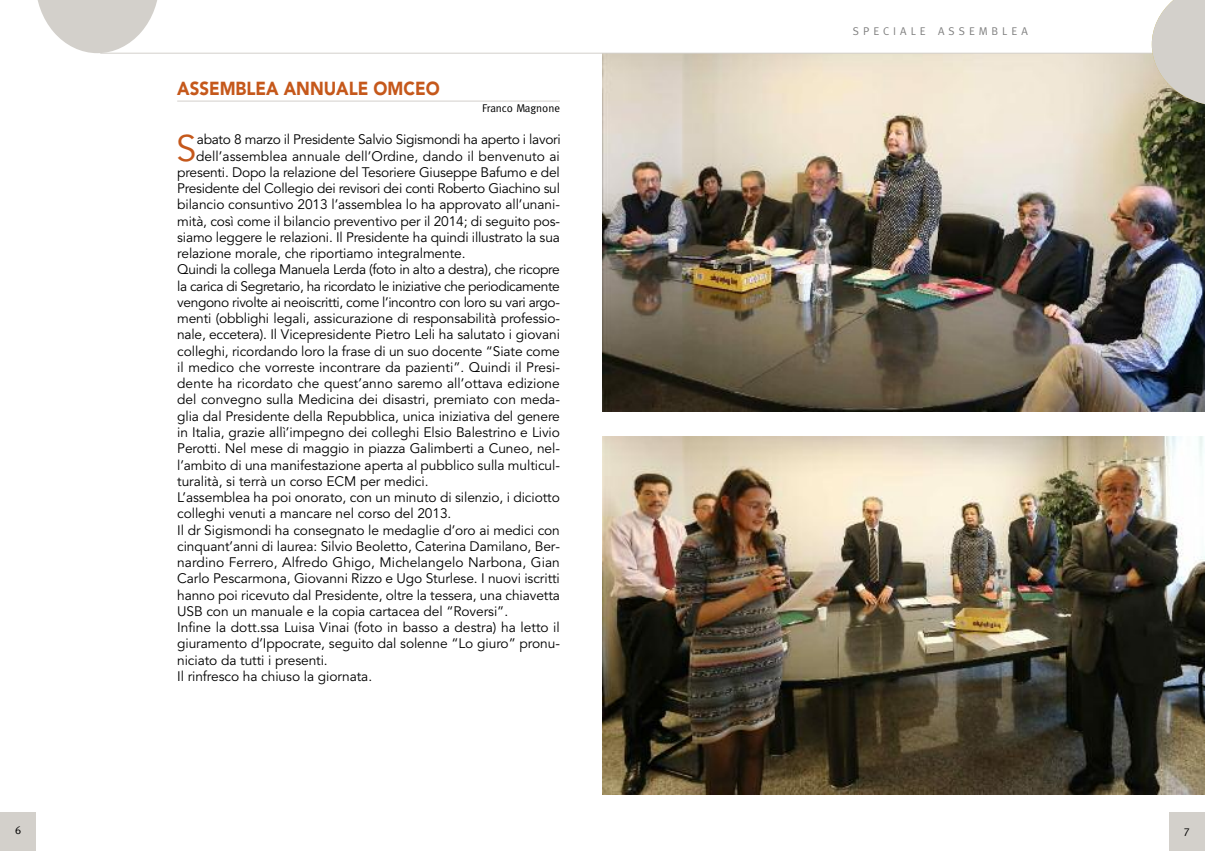
<style>
.page{position:relative;width:1205px;height:851px;background:#fff}
.page>*{position:absolute;margin:0;border:0;box-sizing:border-box;transform-origin:0 0}
.t1{font:36.62px "Avenir";color:#c5581b}
.t2{font:900 18.75px "Avenir";color:#c5581b;scale:.9 1}
.t3{font:13.75px "Avenir";letter-spacing:-.005em;color:#000}
.t4{font:13.75px "Avenir";letter-spacing:-.025em;color:#000}
.t5{font:13.75px "Avenir";letter-spacing:-.03em;color:#000}
.t6{font:11.25px "Meta";letter-spacing:.355em;color:#808080}
.t7{font:11.25px "Meta";letter-spacing:-.005em;color:#000}
</style>
<div class="page">
<hr style="left:177px;top:101px;width:383px;height:1px;background:#d3d0cb">
<img style="left:602px;top:54px;width:603px;height:357px">
<svg style="left:1152px;top:0;width:53px;height:106px;background:#cbc8bf"></svg>
<hr style="left:100px;top:53px;width:1052px;height:1px;background:#d3d0cb">
<svg style="left:37px;top:0;width:122px;height:53px"></svg>
<img style="left:602px;top:436px;width:603px;height:358px">
<div style="left:1169px;top:812px;width:36px;height:38px;background:#d3d0cb"></div>
<div style="left:0;top:812px;width:35px;height:38px;background:#d3d0cb"></div>
<h2 class="t2" style="left:177px;top:81px;width:293px">ASSEMBLEA ANNUALE OMCEO</h2>
<p class="t7" style="left:482px;top:101px;width:79px">Franco Magnone</p>
<h1 class="t1" style="left:176px;top:133px;width:22px">S</h1>
<p class="t4" style="left:197px;top:134px;width:365px">abato 8 marzo il Presidente Salvio Sigismondi ha aperto i lavori</p>
<p class="t3" style="left:196px;top:150px;width:365px">dell’assemblea annuale dell’Ordine, dando il benvenuto ai</p>
<p class="t3" style="left:177px;top:166px;width:384px">presenti. Dopo la relazione del Tesoriere Giuseppe Bafumo e del</p>
<p class="t3" style="left:177px;top:183px;width:384px">Presidente del Collegio dei revisori dei conti Roberto Giachino sul</p>
<p class="t3" style="left:177px;top:199px;width:384px">bilancio consuntivo 2013 l’assemblea lo ha approvato all’unani-</p>
<p class="t3" style="left:177px;top:215px;width:384px">mità, così come il bilancio preventivo per il 2014; di seguito pos-</p>
<p class="t3" style="left:177px;top:231px;width:384px">siamo leggere le relazioni. Il Presidente ha quindi illustrato la sua</p>
<p class="t3" style="left:177px;top:248px;width:290px">relazione morale, che riportiamo integralmente.</p>
<p class="t3" style="left:177px;top:264px;width:384px">Quindi la collega Manuela Lerda (foto in alto a destra), che ricopre</p>
<p class="t5" style="left:177px;top:280px;width:384px">la carica di Segretario, ha ricordato le iniziative che periodicamente</p>
<p class="t4" style="left:177px;top:296px;width:384px">vengono rivolte ai neoiscritti, come l’incontro con loro su vari argo-</p>
<p class="t3" style="left:177px;top:313px;width:384px">menti (obblighi legali, assicurazione di responsabilità professio-</p>
<p class="t3" style="left:177px;top:329px;width:384px">nale, eccetera). Il Vicepresidente Pietro Leli ha salutato i giovani</p>
<p class="t3" style="left:177px;top:345px;width:384px">colleghi, ricordando loro la frase di un suo docente “Siate come</p>
<p class="t3" style="left:177px;top:361px;width:384px">il medico che vorreste incontrare da pazienti”. Quindi il Presi-</p>
<p class="t3" style="left:177px;top:378px;width:384px">dente ha ricordato che quest’anno saremo all’ottava edizione</p>
<p class="t3" style="left:177px;top:394px;width:384px">del convegno sulla Medicina dei disastri, premiato con meda-</p>
<p class="t3" style="left:177px;top:410px;width:384px">glia dal Presidente della Repubblica, unica iniziativa del genere</p>
<p class="t3" style="left:177px;top:426px;width:384px">in Italia, grazie allì’impegno dei colleghi Elsio Balestrino e Livio</p>
<p class="t3" style="left:177px;top:443px;width:384px">Perotti. Nel mese di maggio in piazza Galimberti a Cuneo, nel-</p>
<p class="t3" style="left:177px;top:459px;width:384px">l’ambito di una manifestazione aperta al pubblico sulla multicul-</p>
<p class="t3" style="left:177px;top:475px;width:253px">turalità, si terrà un corso ECM per medici.</p>
<p class="t3" style="left:177px;top:491px;width:384px">L’assemblea ha poi onorato, con un minuto di silenzio, i diciotto</p>
<p class="t3" style="left:177px;top:508px;width:276px">colleghi venuti a mancare nel corso del 2013.</p>
<p class="t3" style="left:177px;top:524px;width:384px">Il dr Sigismondi ha consegnato le medaglie d’oro ai medici con</p>
<p class="t3" style="left:177px;top:540px;width:384px">cinquant’anni di laurea: Silvio Beoletto, Caterina Damilano, Ber-</p>
<p class="t3" style="left:177px;top:556px;width:384px">nardino Ferrero, Alfredo Ghigo, Michelangelo Narbona, Gian</p>
<p class="t3" style="left:177px;top:573px;width:384px">Carlo Pescarmona, Giovanni Rizzo e Ugo Sturlese. I nuovi iscritti</p>
<p class="t3" style="left:177px;top:589px;width:384px">hanno poi ricevuto dal Presidente, oltre la tessera, una chiavetta</p>
<p class="t3" style="left:177px;top:605px;width:332px">USB con un manuale e la copia cartacea del “Roversi”.</p>
<p class="t3" style="left:177px;top:621px;width:384px">Infine la dott.ssa Luisa Vinai (foto in basso a destra) ha letto il</p>
<p class="t3" style="left:177px;top:638px;width:384px">giuramento d’Ippocrate, seguito dal solenne “Lo giuro” pronu-</p>
<p class="t3" style="left:177px;top:654px;width:152px">niciato da tutti i presenti.</p>
<p class="t3" style="left:177px;top:670px;width:196px">Il rinfresco ha chiuso la giornata.</p>
<p class="t6" style="left:853px;top:25px;width:176px">SPECIALE ASSEMBLEA</p>
<p class="t7" style="left:15px;top:823px;width:8px">6</p>
<p class="t7" style="left:1184px;top:823px;width:8px">7</p>
</div>
